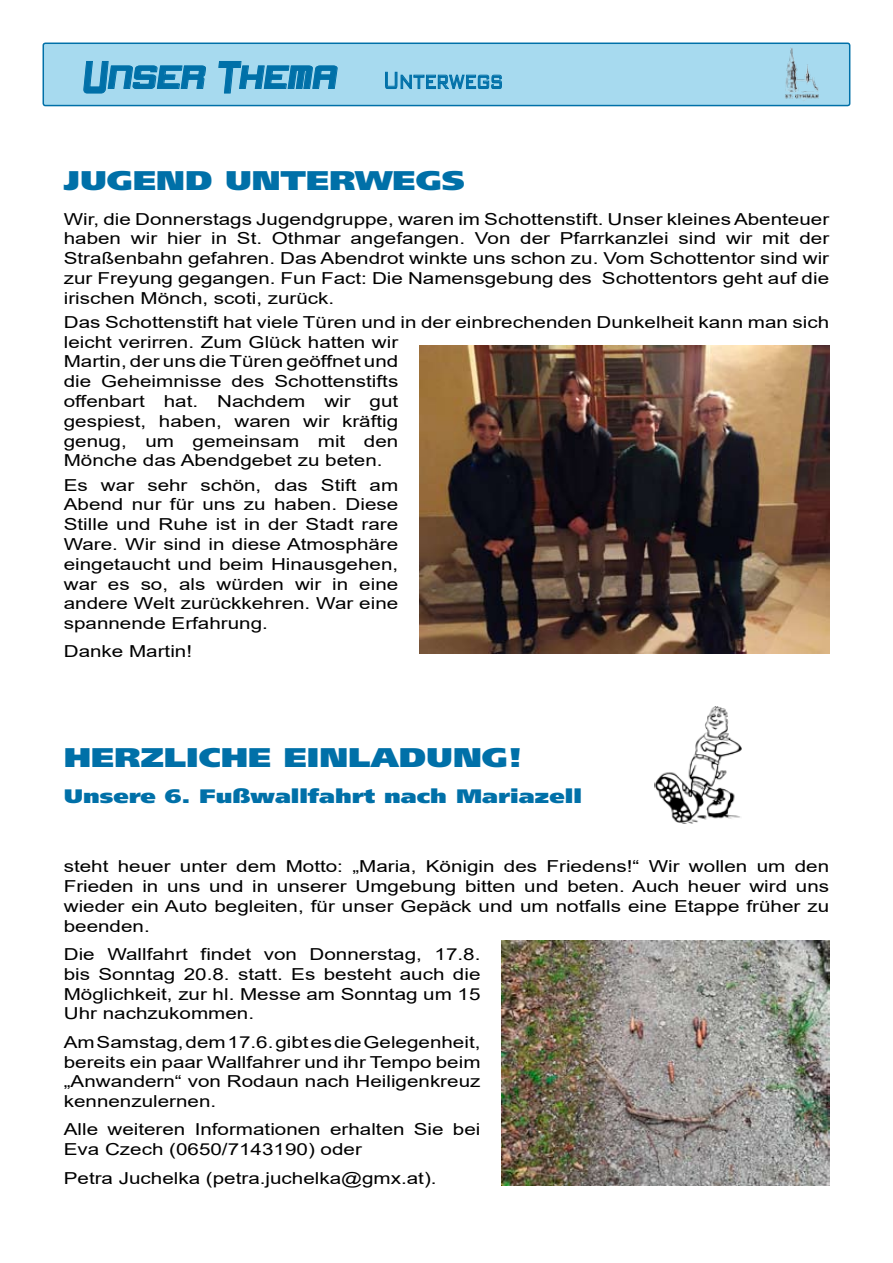
<style>
.page{position:relative;width:893px;height:1263px;background:#fff}
.page>*{position:absolute;margin:0;border:0;box-sizing:border-box;transform-origin:0 0}
.t1{font:45px "Never Say Die";letter-spacing:.07em;color:#0070a8;scale:.67 1}
.t2{font:27px "Frutiger LT 95 Ult Blk";color:#0070a8;scale:1.25 1}
.t3{font:19.5px "Frutiger LT 95 Ult Blk";color:#0070a8;scale:1.25 1}
.t4{font:16.5px/19.8px "Arial";color:#000;text-align:justify;scale:1.25 1}
.s1{font-family:"Bank Gothic BT";font-weight:300;font-size:31.5px}
</style>
<div class="page">
<img style="left:420px;top:346px;width:409px;height:307px">
<img style="left:502px;top:940px;width:327px;height:246px">
<img style="left:654px;top:707px;width:87px;height:116px">
<div style="left:43px;top:43px;width:807px;height:63px;background:#a7daef;border-radius:2px"></div>
<div style="left:43px;top:43px;width:807px;height:63px;border:2px solid #0070a8;border-radius:2px"></div>
<svg style="left:385px;top:72px;width:117px;height:17px"></svg>
<svg style="left:83px;top:61px;width:123px;height:33px"></svg>
<svg style="left:218px;top:61px;width:120px;height:33px"></svg>
<img style="left:785px;top:48px;width:34px;height:53px">
<h1 class="t1" style="left:85px;top:49px;width:626px">Unser Thema <span class="s1">Unterwegs</span></h1>
<h2 class="t2" style="left:64px;top:164px;width:323px">Jugend Unterwegs</h2>
<p class="t4" style="left:64px;top:209px;width:614px">Wir, die Donnerstags Jugendgruppe, waren im Schottenstift. Unser kleines Abenteuer haben wir hier in St. Othmar angefangen. Von der Pfarrkanzlei sind wir mit der Straßenbahn gefahren. Das Abendrot winkte uns schon zu. Vom Schottentor sind wir zur Freyung gegangen. Fun Fact: Die Namensgebung des Schottentors geht auf die irischen Mönch, scoti, zurück.</p>
<p class="t4" style="left:64px;top:312px;width:614px;text-align:left">Das Schottenstift hat viele Türen und in der einbrechenden Dunkelheit kann man sich leicht verirren. Zum Glück hatten wir<br>Martin, der uns die Türen geöffnet und<br>die Geheimnisse des Schottenstifts<br>offenbart hat. Nachdem wir gut<br>gespiest, haben, waren wir kräftig<br>genug, um gemeinsam mit den<br>Mönche das Abendgebet zu beten.</p>
<p class="t4" style="left:64px;top:475px;width:269px">Es war sehr schön, das Stift am Abend nur für uns zu haben. Diese Stille und Ruhe ist in der Stadt rare Ware. Wir sind in diese Atmosphäre eingetaucht und beim Hinausgehen, war es so, als würden wir in eine andere Welt zurückkehren. War eine spannende Erfahrung.</p>
<p class="t4" style="left:64px;top:642px;width:104px">Danke Martin!</p>
<h2 class="t2" style="left:64px;top:740px;width:368px">Herzliche Einladung!</h2>
<p class="t3" style="left:64px;top:784px;width:416px">Unsere 6. Fußwallfahrt nach Mariazell</p>
<p class="t4" style="left:64px;top:856px;width:614px">steht heuer unter dem Motto: „Maria, Königin des Friedens!“ Wir wollen um den Frieden in uns und in unserer Umgebung bitten und beten. Auch heuer wird uns wieder ein Auto begleiten, für unser Gepäck und um notfalls eine Etappe früher zu beenden.</p>
<p class="t4" style="left:64px;top:944px;width:335px">Die Wallfahrt findet von Donnerstag, 17.8. bis Sonntag 20.8. statt. Es besteht auch die Möglichkeit, zur hl. Messe am Sonntag um 15<br>Uhr nachzukommen.</p>
<p class="t4" style="left:64px;top:1032px;width:335px">Am Samstag, dem 17.6. gibt es die Gelegenheit, bereits ein paar Wallfahrer und ihr Tempo beim „Anwandern“ von Rodaun nach Heiligenkreuz kennenzulernen.</p>
<p class="t4" style="left:64px;top:1119px;width:335px">Alle weiteren Informationen erhalten Sie bei<br>Eva Czech (0650/7143190) oder</p>
<p class="t4" style="left:64px;top:1168px;width:300px">Petra Juchelka (petra.juchelka@gmx.at).</p>
</div>
